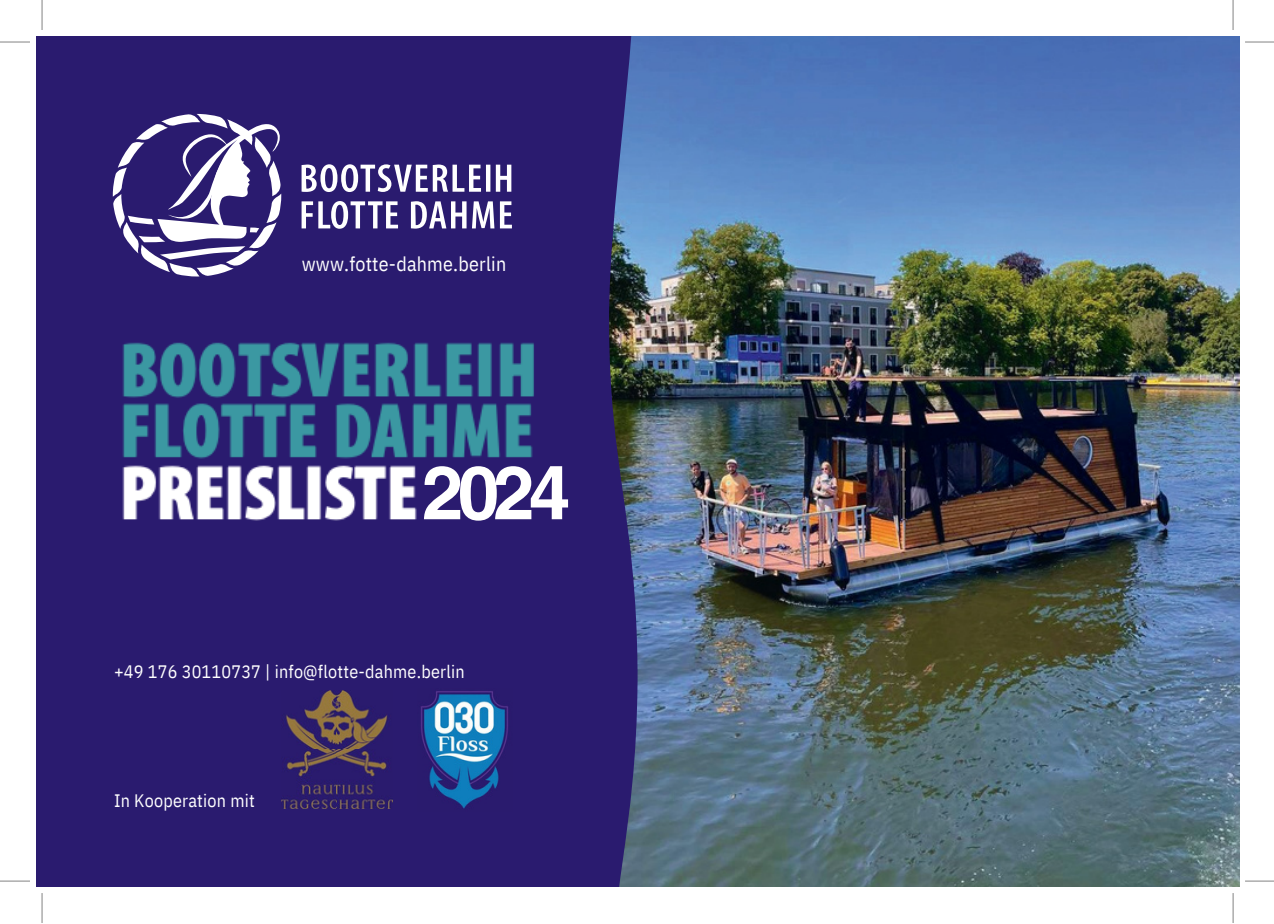
<style>
.page{position:relative;width:1274px;height:924px;background:#fff}
.page>*{position:absolute;margin:0;border:0;box-sizing:border-box;transform-origin:0 0}
.t1{font:700 74.6px "Helvetica World";color:#fff}
.t2{font:20px "IBM Plex Sans Cond";letter-spacing:.01em;color:#fff}
.t3{font:18px "IBM Plex Sans Cond";letter-spacing:.01em;color:#fff}
</style>
<div class="page">
<img style="left:0;top:0;width:1274px;height:923px">
<img style="left:82px;top:314px;width:503px;height:291px">
<div style="left:417px;top:460px;width:152px;height:79px;background:#2a1b6f"></div>
<div style="left:92px;top:541px;width:420px;height:44px;background:#2a1b6f"></div>
<p class="t2" style="left:302px;top:250px;width:206px">www.fotte-dahme.berlin</p>
<p class="t1" style="left:421px;top:432px;width:151px">2024</p>
<p class="t3" style="left:114px;top:659px;width:352px">+49 176 30110737 | info@flotte-dahme.berlin</p>
<p class="t3" style="left:114px;top:788px;width:142px">In Kooperation mit</p>
</div>
